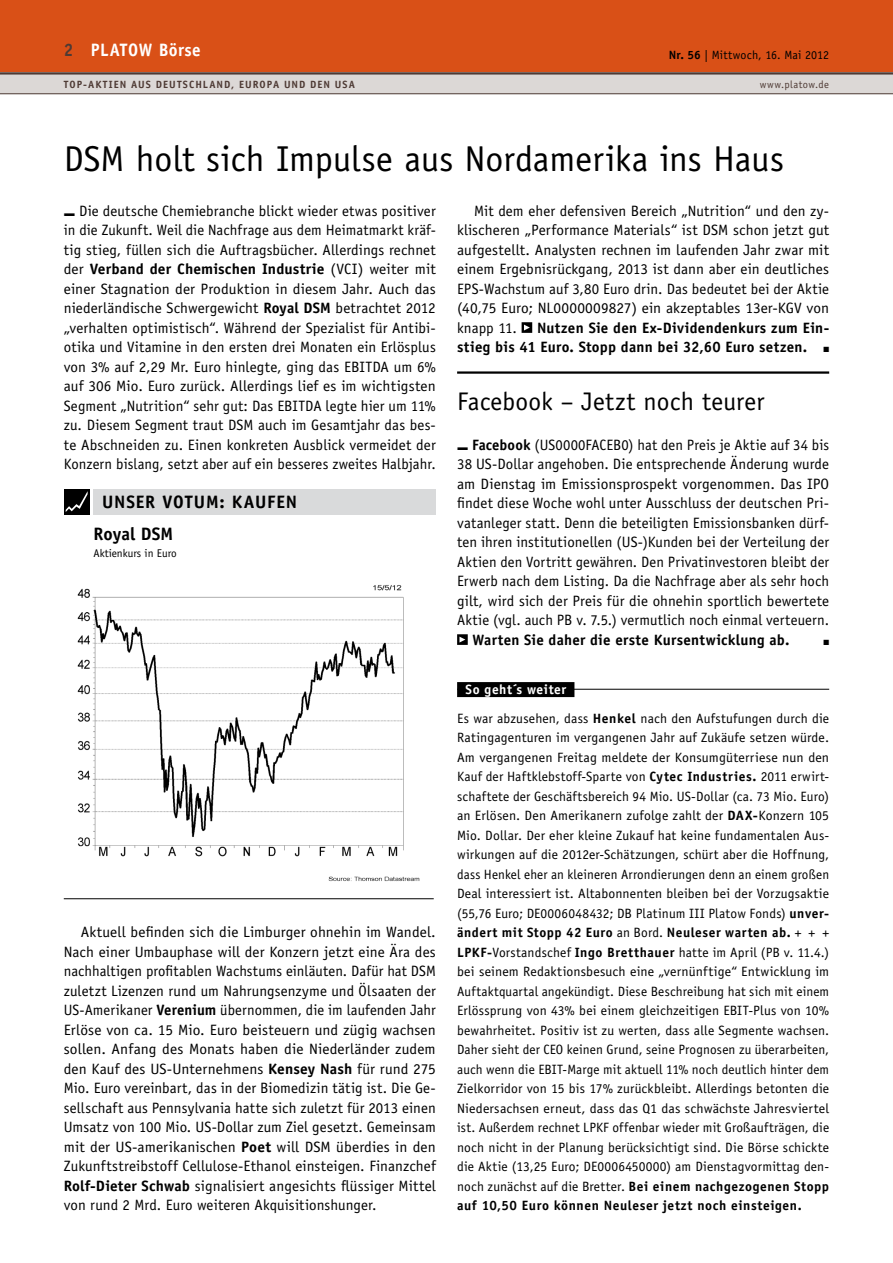
<style>
.page{position:relative;width:893px;height:1263px;background:#fff}
.page>*{position:absolute;margin:0;border:0;box-sizing:border-box;transform-origin:0 0}
.t1{font:36px "Officina Sans Std";color:#000}
.t2{font:25.5px "Officina Sans Std";letter-spacing:.005em;color:#000}
.t3{font:700 18px/32px "Officina Sans Std";letter-spacing:.035em;color:#000}
.t4{font:700 18px "Officina Sans Std";letter-spacing:.015em;color:#fff;scale:.95 1}
.t5{font:15px/19.5px "Officina Sans Std";letter-spacing:.005em;color:#000;text-align:justify}
.t6{font:700 15px/19.5px "Officina Sans Std";letter-spacing:.02em;color:#000;text-align:right}
.t7{font:13.5px/19.5px "Officina Sans Std";letter-spacing:.01em;color:#000}
.t8{font:12px "Officina Sans Std";letter-spacing:.01em;color:#000}
.t9{font:11.25px "Officina Sans Std";color:#000}
.t10{font:700 10.5px "Officina Sans Std";letter-spacing:.105em;color:#4e3a34}
.t11{font:10.5px "Officina Sans Std";color:#4e3a34}
.t12{font:7.5px "Zapf Dingbats";color:#000}
.s1{color:#4e3a34}
.s2{font-weight:700}
.s3{font-weight:700;color:#fff}
</style>
<div class="page">
<div style="left:0;top:0;width:893px;height:72px;background:#d95017"></div>
<div style="left:0;top:72px;width:893px;height:22px;background:#dcd8d6"></div>
<hr style="left:0;top:72px;width:893px;height:3px;background:#4e3a34">
<hr style="left:0;top:94px;width:893px;height:1px;background:#4e3a34">
<svg style="left:522px;top:322px;width:10px;height:11px"></svg>
<div style="left:457px;top:682px;width:117px;height:15px;background:#000"></div>
<hr style="left:457px;top:689px;width:372px;height:1px;background:#000">
<img style="left:77px;top:585px;width:343px;height:297px">
<hr style="left:64px;top:898px;width:370px;height:1px;background:#000">
<div style="left:94px;top:489px;width:342px;height:25px;background:#d9dadb"></div>
<div style="left:64px;top:489px;width:25px;height:25px;background:#000"></div>
<svg style="left:66px;top:491px;width:22px;height:21px"></svg>
<hr style="left:457px;top:371px;width:372px;height:3px;background:#000">
<svg style="left:457px;top:634px;width:11px;height:11px"></svg>
<p class="t4" style="left:64px;top:39px;width:146px"><span class="s1">2</span> PLATOW Börse</p>
<p class="t8" style="left:669px;top:47px;width:162px"><span class="s2">Nr. 56</span> | Mittwoch, 16. Mai 2012</p>
<p class="t10" style="left:64px;top:78px;width:290px">Top-aktien aus deutschland, europa und den usa</p>
<p class="t11" style="left:760px;top:79px;width:71px">www.platow.de</p>
<h1 class="t1" style="left:64px;top:137px;width:722px">DSM holt sich Impulse aus Nordamerika ins Haus</h1>
<p class="t5" style="left:64px;top:201px;width:374px">■ Die deutsche Chemiebranche blickt wieder etwas positiver in die Zukunft. Weil die Nachfrage aus dem Heimatmarkt kräf&shy;tig stieg, füllen sich die Auftragsbücher. Allerdings rechnet der <span class="s2">Verband der Chemischen Industrie</span> (VCI) weiter mit einer Stagnation der Produktion in diesem Jahr. Auch das niederländische Schwergewicht <span class="s2">Royal DSM</span> betrachtet 2012 „verhalten optimistisch“. Während der Spezialist für Antibi&shy;otika und Vitamine in den ersten drei Monaten ein Erlösplus von 3% auf 2,29 Mr. Euro hinlegte, ging das EBITDA</p>
<p class="t5" style="left:457px;top:201px;width:374px;text-indent:17px">Mit dem eher defensiven Bereich „Nutrition“ und den zy&shy;klischeren „Performance Materials“ ist DSM schon jetzt gut aufgestellt. Analysten rechnen im laufenden Jahr zwar mit einem Ergebnisrückgang, 2013 ist dann aber ein deutliches EPS-Wachstum auf 3,80 Euro drin. Das bedeutet bei der Aktie (40,75 Euro; NL0000009827) ein akzeptables 13er-KGV von knapp 11.</p>
<p class="t6" style="left:457px;top:318px;width:374px">N utzen Sie den Ex-Dividendenkurs zum Ein-<br>stieg bis 41 Euro. Stopp dann bei 32,60 Euro setzen. ■</p>
<p class="t5" style="left:64px;top:357px;width:374px;text-indent:330px">um 6% auf 306 Mio. Euro zurück. Allerdings lief es im wichtigsten Segment „Nutrition“ sehr gut: Das EBITDA</p>
<h2 class="t2" style="left:457px;top:386px;width:309px">Facebook – Jetzt noch teurer</h2>
<p class="t5" style="left:457px;top:435px;width:374px">■ <span class="s2">Facebook</span> (US0000FACEB0) hat den Preis je Aktie auf 34 bis 38 US-Dollar angehoben. Die entsprechende Änderung wurde am Dienstag im Emissionsprospekt vorgenommen. Das IPO findet diese Woche wohl unter Ausschluss der deutschen Pri&shy;vatanleger statt. Denn die beteiligten Emissionsbanken dürf&shy;ten ihren institutionellen (US-)Kunden bei der Verteilung der Aktien den Vortritt gewähren. Den Privatinvestoren bleibt der Erwerb nach dem Listing. Da die Nachfrage aber als sehr hoch gilt, wird sich der Preis für die ohnehin sportlich bewertete Aktie (vgl. auch PB v. 7.5.) vermutlich noch einmal verteuern.</p>
<p class="t6" style="left:472px;top:630px;width:319px">Warten Sie daher die erste Kursentwicklung ab.</p>
<p class="t12" style="left:823px;top:639px;width:7px">■</p>
<p class="t5" style="left:64px;top:396px;width:374px;text-indent:262px">legte hier um 11% zu. Diesem Segment traut DSM auch im Gesamtjahr das bes&shy;te Abschneiden zu. Einen konkreten Ausblick vermeidet der Konzern bislang, setzt aber auf ein besseres zweites Halbjahr.</p>
<p class="t3" style="left:94px;top:486px;width:205px;text-indent:9px">Unser VOTUm: Kaufen<br>Royal DSM</p>
<p class="t9" style="left:94px;top:547px;width:85px">Aktienkurs in Euro</p>
<p class="t5" style="left:64px;top:923px;width:374px;text-indent:17px">Aktuell befinden sich die Limburger ohnehin im Wandel.<br>Nach einer Umbauphase will der Konzern jetzt eine Ära des nachhaltigen profitablen Wachstums einläuten. Dafür hat DSM zuletzt Lizenzen rund um Nahrungsenzyme und Ölsaaten der US-Amerikaner <span class="s2">Verenium</span> übernommen, die im laufenden Jahr Erlöse von ca. 15 Mio. Euro beisteuern und zügig wachsen sollen. Anfang des Monats haben die Niederländer zudem den Kauf des US-Unternehmens <span class="s2">Kensey Nash</span> für rund 275<br>Mio. Euro vereinbart, das in der Biomedizin tätig ist. Die Ge&shy;sellschaft aus Pennsylvania hatte sich zuletzt für 2013 einen Umsatz von 100 Mio. US-Dollar zum Ziel gesetzt. Gemeinsam mit der US-amerikanischen <span class="s2">Poet</span> will DSM überdies in den Zukunftstreibstoff Cellulose-Ethanol einsteigen. Finanzchef <span class="s2">Rolf-Dieter Schwab</span> signalisiert angesichts flüssiger Mittel von rund 2 Mrd. Euro weiteren Akquisitionshunger.</p>
<p class="t7" style="left:457px;top:674px;width:374px;line-height:29.2px;text-indent:9px"><span class="s3">So geht´s weiter<br></span>Es war abzusehen, dass <span class="s2">H enkel</span> nach den Aufstufungen durch die</p>
<p class="t7" style="left:457px;top:728px;width:374px;text-align:justify">Ratingagenturen im vergangenen Jahr auf Zukäufe setzen würde.<br>Am vergangenen Freitag meldete der Konsumgüterriese nun den Kauf der Haftklebstoff-Sparte von <span class="s2">Cytec Industries.</span> 2011 erwirt&shy;schaftete der Geschäftsbereich 94 Mio. US-Dollar (ca. 73 Mio. Euro) an Erlösen. Den Amerikanern zufolge zahlt der <span class="s2">DAX-</span>Konzern 105<br>Mio. Dollar. Der eher kleine Zukauf hat keine fundamentalen Aus&shy;wirkungen auf die 2012er-Schätzungen, schürt aber die Hoffnung, dass Henkel eher an kleineren Arrondierungen denn an einem großen Deal interessiert ist. Altabonnenten bleiben bei der Vorzugsaktie (55,76 Euro; DE0006048432; DB Platinum III Platow Fonds) <span class="s2">unver&shy;ändert mit Stopp 42 Euro</span> an Bord. <span class="s2">N euleser warten ab.</span> + + + <span class="s2">LPKF-</span>Vorstandschef <span class="s2">Ingo Bretthauer</span> hatte im April (PB v. 11.4.) bei seinem Redaktionsbesuch eine „vernünftige“ Entwicklung im Auftaktquartal angekündigt. Diese Beschreibung hat sich mit einem Erlössprung von 43% bei einem gleichzeitigen EBIT-Plus von 10% bewahrheitet. Positiv ist zu werten, dass alle Segmente wachsen.<br>Daher sieht der CEO keinen Grund, seine Prognosen zu überarbeiten, auch wenn die EBIT-Marge mit aktuell 11% noch deutlich hinter dem Zielkorridor von 15 bis 17% zurückbleibt. Allerdings betonten die Niedersachsen erneut, dass das Q1 das schwächste Jahresviertel ist. Außerdem rechnet LPKF offenbar wieder mit Großaufträgen, die noch nicht in der Planung berücksichtigt sind. Die Börse schickte die Aktie (13,25 Euro; DE0006450000) am Dienstagvormittag den&shy;noch zunächst auf die Bretter. <span class="s2">Bei einem nachgezogenen Stopp auf 10,50 Euro können Neuleser jetzt noch einsteigen.</span></p>
</div>
